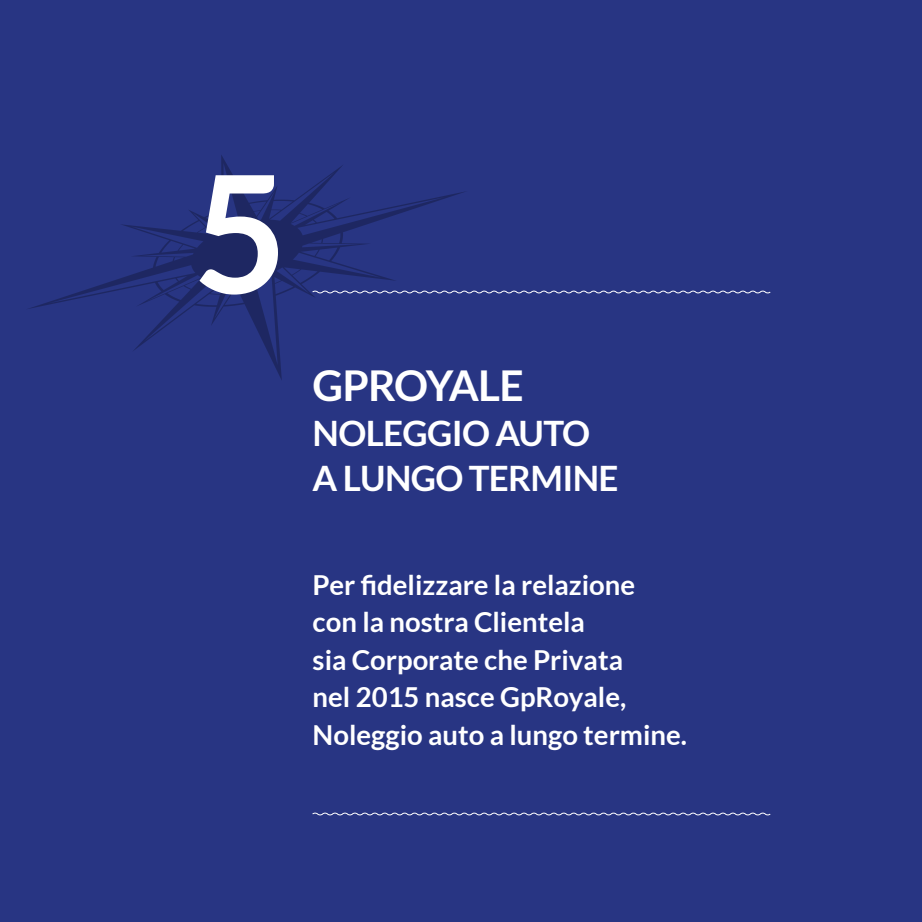
<style>
.page{position:relative;width:922px;height:922px;background:#fff}
.page>*{position:absolute;margin:0;border:0;box-sizing:border-box;transform-origin:0 0}
.t1{font:700 163px "Lato";color:#fff}
.t2{font:700 42.5px "Lato";letter-spacing:-.02em;color:#fff}
.t3{font:700 35px/45px "Lato";letter-spacing:-.02em;color:#fff}
.t4{font:700 27.5px/37.5px "Lato";color:#fff}
</style>
<div class="page">
<div style="left:0;top:0;width:921px;height:921px;background:#283583"></div>
<svg style="left:28px;top:155px;width:437px;height:225px"></svg>
<svg style="left:312px;top:812px;width:459px;height:4px"></svg>
<svg style="left:311px;top:290px;width:460px;height:4px"></svg>
<h1 class="t1" style="left:193px;top:140px;width:96px">5</h1>
<h2 class="t2" style="left:312px;top:361px;width:212px">GPROYALE</h2>
<p class="t3" style="left:312px;top:410px;width:307px">NOLEGGIO AUTO<br>A LUNGO TERMINE</p>
<p class="t4" style="left:312px;top:565px;width:376px">Per fidelizzare la relazione<br>con la nostra Clientela<br>sia Corporate che Privata<br>nel 2015 nasce GpRoyale,<br>Noleggio auto a lungo termine.</p>
</div>
